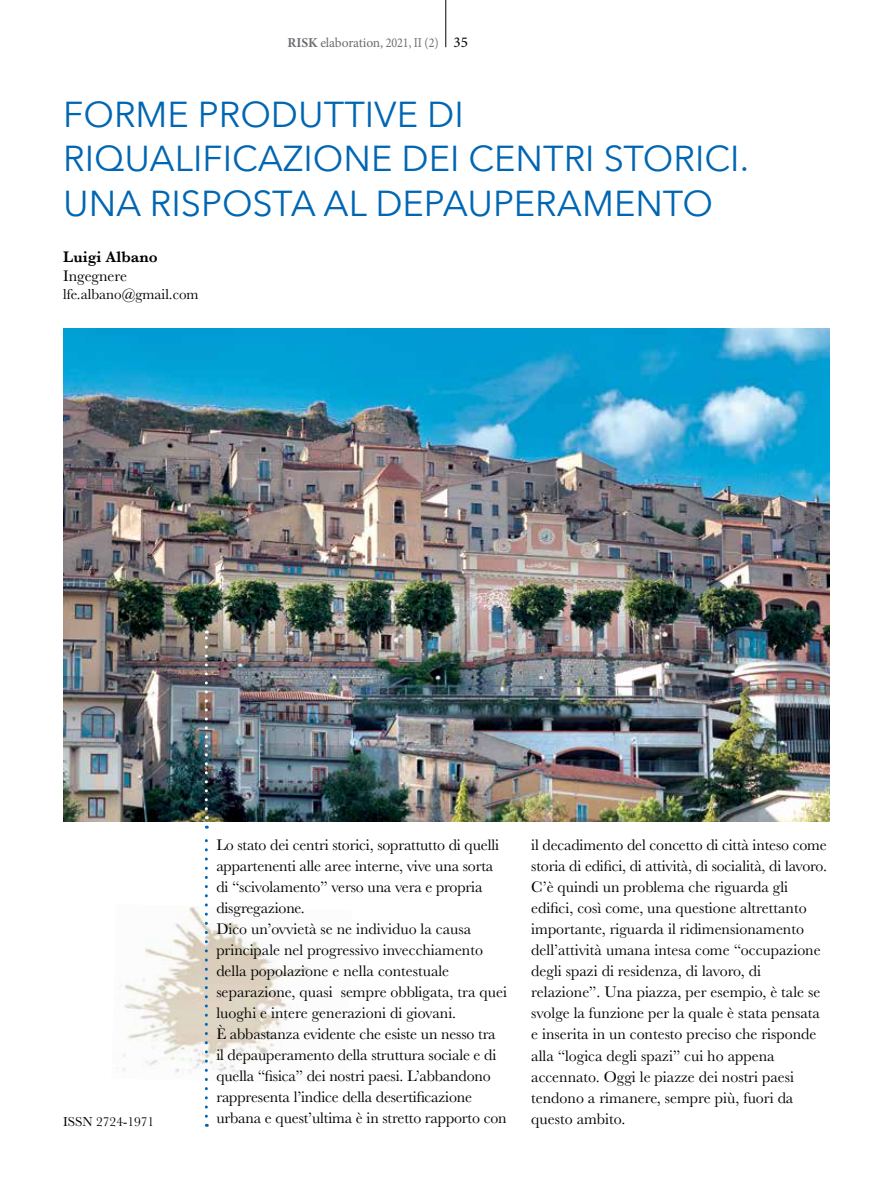
<style>
.page{position:relative;width:893px;height:1191px;background:#fff}
.page>*{position:absolute;margin:0;border:0;box-sizing:border-box;transform-origin:0 0}
.t1{font:36px/44.1px "Avenir Next";color:#0066b3}
.t2{font:15.9px/21px "Baskerville";color:#000}
.t3{font:600 15.9px/19px "Baskerville";color:#000}
.t4{font:15px "Baskerville";color:#000}
.t5{font:15px "Minion Pro";color:#000}
.t6{font:13.5px "Minion Pro";letter-spacing:-.01em;color:#6d6e71}
.t7{font:13.5px "Baskerville";color:#000}
.s1{font-weight:700}
.s2{font-weight:400}
</style>
<div class="page">
<hr style="left:445px;top:0;width:1px;height:47px;background:#000">
<img style="left:122px;top:904px;width:187px;height:176px">
<img style="left:63px;top:328px;width:765px;height:493px">
<svg style="left:205px;top:825px;width:3px;height:291px"></svg>
<svg style="left:205px;top:630px;width:3px;height:179px"></svg>
<p class="t6" style="left:287px;top:33px;width:153px"><span class="s1">RISK</span> elaboration, 2021, II (2)</p>
<p class="t5" style="left:453px;top:32px;width:16px">35</p>
<p class="t1" style="left:63px;top:91px;width:687px">FORME PRODUTTIVE DI<br>RIQUALIFICAZIONE DEI CENTRI STORICI.<br>UNA RISPOSTA AL DEPAUPERAMENTO</p>
<p class="t3" style="left:63px;top:247px;width:96px">Luigi Albano<br><span class="s2">Ingegnere</span></p>
<p class="t4" style="left:63px;top:285px;width:137px">lfe.albano@gmail.com</p>
<p class="t7" style="left:63px;top:1112px;width:93px">ISSN 2724-1971</p>
<p class="t2" style="left:216px;top:834px;width:292px">Lo stato dei centri storici, soprattutto di quelli appartenenti alle aree interne, vive una sorta di “scivolamento” verso una vera e propria disgregazione.<br>Dico un’ovvietà se ne individuo la causa principale nel progressivo invecchiamento della popolazione e nella contestuale separazione, quasi sempre obbligata, tra quei luoghi e intere generazioni di giovani.<br>È abbastanza evidente che esiste un nesso tra il depauperamento della struttura sociale e di quella “fisica” dei nostri paesi. L’abbandono rappresenta l’indice della desertificazione urbana e quest’ultima è in stretto rapporto con</p>
<p class="t2" style="left:531px;top:834px;width:297px">il decadimento del concetto di città inteso come storia di edifici, di attività, di socialità, di lavoro.<br>C’è quindi un problema che riguarda gli edifici, così come, una questione altrettanto importante, riguarda il ridimensionamento dell’attività umana intesa come “occupazione degli spazi di residenza, di lavoro, di relazione”. Una piazza, per esempio, è tale se svolge la funzione per la quale è stata pensata e inserita in un contesto preciso che risponde alla “logica degli spazi” cui ho appena accennato. Oggi le piazze dei nostri paesi tendono a rimanere, sempre più, fuori da questo ambito.</p>
</div>
